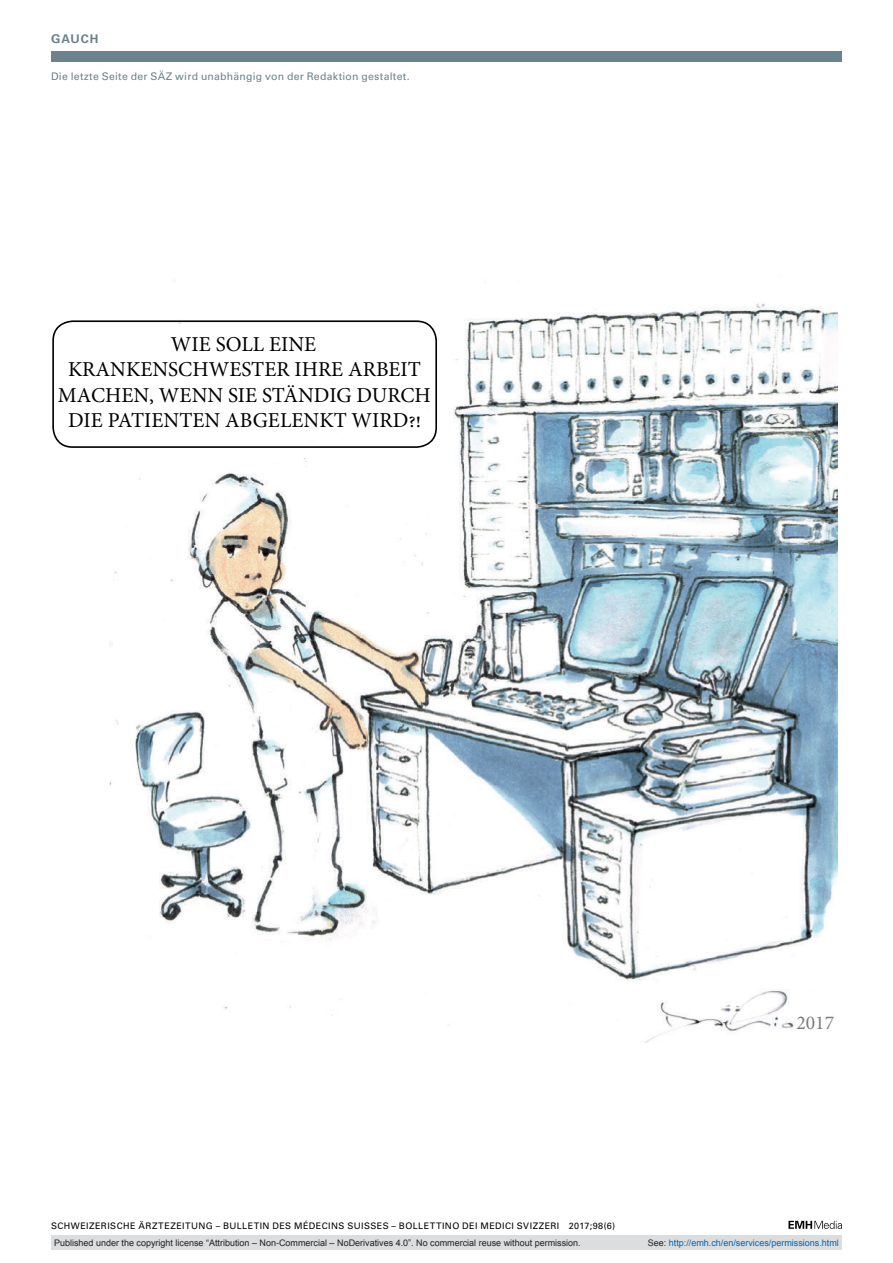
<style>
.page{position:relative;width:893px;height:1263px;background:#fff}
.page>*{position:absolute;margin:0;border:0;box-sizing:border-box;transform-origin:0 0}
.t1{font:21.3px/25.5px "Minion Pro";color:#000;text-align:center}
.t2{font:19.65px "Minion Pro";color:#7a7b7a}
.t3{font:700 12px "Univers LT Std";letter-spacing:.08em;color:#6b838e}
.t4{font:10.5px "Univers LT Std";letter-spacing:.02em;color:#6b838e}
.t5{font:9px "Arial";color:#231f20}
.t6{font:9px "Univers LT Std";letter-spacing:.05em;color:#000}
.t7{font:9px "Arial";color:#0166b3}
.s1{color:#231f20}
</style>
<div class="page">
<div style="left:51px;top:51px;width:791px;height:11px;background:#6b838e"></div>
<svg style="left:788px;top:1221px;width:54px;height:8px"></svg>
<img style="left:109px;top:280px;width:728px;height:746px">
<div style="left:52px;top:320px;width:385px;height:128px;border:2px solid #000;border-radius:20px"></div>
<img style="left:633px;top:985px;width:168px;height:57px">
<div style="left:51px;top:1235px;width:791px;height:15px;background:#dcdddf"></div>
<h3 class="t3" style="left:51px;top:31px;width:49px">GAUCH</h3>
<p class="t4" style="left:51px;top:70px;width:360px">Die letzte Seite der SÄZ wird unabhängig von der Redaktion gestaltet.</p>
<h1 class="t1" style="left:58px;top:331px;width:374px">WIE SOLL EINE<br>KRANKENSCHWESTER IHRE ARBEIT<br>MACHEN, WENN SIE STÄNDIG DURCH<br>DIE PATIENTEN ABGELENKT WIRD?!</h1>
<p class="t6" style="left:51px;top:1220px;width:566px">SCHWEIZERISCHE ÄRZTEZEITUNG – BULLETIN DES MÉDECINS SUISSES – BOLLETTINO DEI MEDICI SVIZZERI 2017;98(6)</p>
<h2 class="t2" style="left:796px;top:1009px;width:39px">2017</h2>
<p class="t5" style="left:54px;top:1237px;width:528px">Published under the copyright license “Attribution – Non-Commercial – NoDerivatives 4.0”. No commercial reuse without permission.</p>
<p class="t7" style="left:648px;top:1237px;width:193px"><span class="s1">See:</span> http://emh.ch/en/services/permissions.html</p>
</div>
